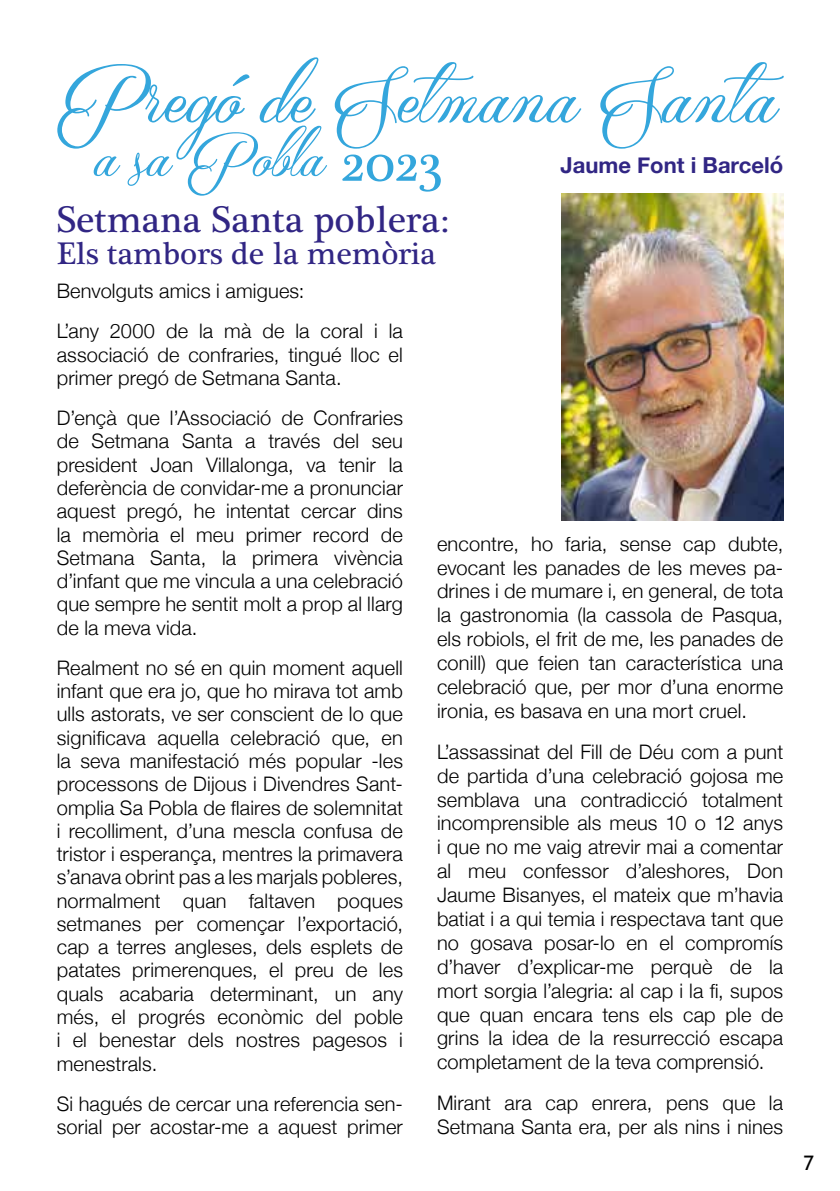
<style>
.page{position:relative;width:840px;height:1191px;background:#fff}
.page>*{position:absolute;margin:0;border:0;box-sizing:border-box;transform-origin:0 0}
.t1{font:94px "Qaskin Black Personal Use";color:#34a6dc}
.t2{font:72px "Qaskin Black Personal Use";color:#34a6dc}
.t3{font:38px "Plantagenet Cherokee";color:#312684}
.t4{font:32px "Plantagenet Cherokee";color:#312684}
.t5{font:700 22px "Helvetica Neue";color:#312684}
.t6{font:300 20px/23.2px "Helvetica Neue";letter-spacing:.01em;color:#000}
.t7{font:20px "Trebuchet MS";color:#000}
.s1{font-size:96px}
.s2{font-family:"Plantagenet Cherokee";font-size:56px}
</style>
<div class="page">
<img style="left:561px;top:194px;width:221px;height:326px">
<h1 class="t1" style="left:57px;top:44px;width:723px"><span class="s1">Pregó</span> de Setmana Santa</h1>
<h2 class="t2" style="left:96px;top:116px;width:347px">a sa Pobla <span class="s2">2023</span></h2>
<p class="t5" style="left:560px;top:148px;width:224px">Jaume Font i Barceló</p>
<h3 class="t3" style="left:57px;top:197px;width:394px">Setmana Santa poblera:</h3>
<h3 class="t4" style="left:57px;top:234px;width:380px">Els tambors de la memòria</h3>
<p class="t6" style="left:57px;top:269px;width:347px;line-height:40.2px">Benvolguts amics i amigues:<br>L’any 2000 de la mà de la coral i la</p>
<p class="t6" style="left:57px;top:341px;width:347px">associació de confraries, tingué lloc el primer pregó de Setmana Santa.</p>
<p class="t6" style="left:57px;top:405px;width:347px;text-align:justify">D’ençà que l’Associació de Confraries de Setmana Santa a través del seu president Joan Villalonga, va tenir la deferència de convidar-me a pronunciar aquest pregó, he intentat cercar dins la memòria el meu primer record de Setmana Santa, la primera vivència d’infant que me vincula a una celebració que sempre he sentit molt a prop al llarg de la meva vida.</p>
<p class="t6" style="left:57px;top:654px;width:347px;text-align:justify">Realment no sé en quin moment aquell infant que era jo, que ho mirava tot amb ulls astorats, ve ser conscient de lo que significava aquella celebració que, en la seva manifestació més popular -les processons de Dijous i Divendres Sant&shy;omplia Sa Pobla de flaires de solemnitat i recolliment, d’una mescla confusa de tristor i esperança, mentres la primavera s’anava obrint pas a les marjals pobleres, normalment quan faltaven poques setmanes per començar l’exportació, cap a terres angleses, dels esplets de patates primerenques, el preu de les quals acabaria determinant, un any més, el progrés econòmic del poble i el benestar dels nostres pagesos i menestrals.</p>
<p class="t6" style="left:57px;top:1090px;width:347px">Si hagués de cercar una referencia sen&shy;sorial per acostar-me a aquest primer</p>
<p class="t6" style="left:437px;top:530px;width:347px;line-height:23.8px;text-align:justify">encontre, ho faria, sense cap dubte, evocant les panades de les meves pa&shy;drines i de mumare i, en general, de tota la gastronomia (la cassola de Pasqua, els robiols, el frit de me, les panades de conill) que feien tan característica una celebració que, per mor d’una enorme ironia, es basava en una mort cruel.</p>
<p class="t6" style="left:437px;top:738px;width:347px;line-height:23.8px;text-align:justify">L’assassinat del Fill de Déu com a punt de partida d’una celebració gojosa me semblava una contradicció totalment incomprensible als meus 10 o 12 anys i que no me vaig atrevir mai a comentar al meu confessor d’aleshores, Don Jaume Bisanyes, el mateix que m’havia batiat i a qui temia i respectava tant que no gosava posar-lo en el compromís d’haver d’explicar-me perquè de la mort sorgia l’alegria: al cap i la fi, supos que quan encara tens els cap ple de grins la idea de la resurrecció escapa completament de la teva comprensió.</p>
<p class="t6" style="left:437px;top:1089px;width:347px;line-height:23.8px">Mirant ara cap enrera, pens que la<br>Setmana Santa era, per als nins i nines</p>
<p class="t7" style="left:803px;top:1151px;width:12px">7</p>
</div>
